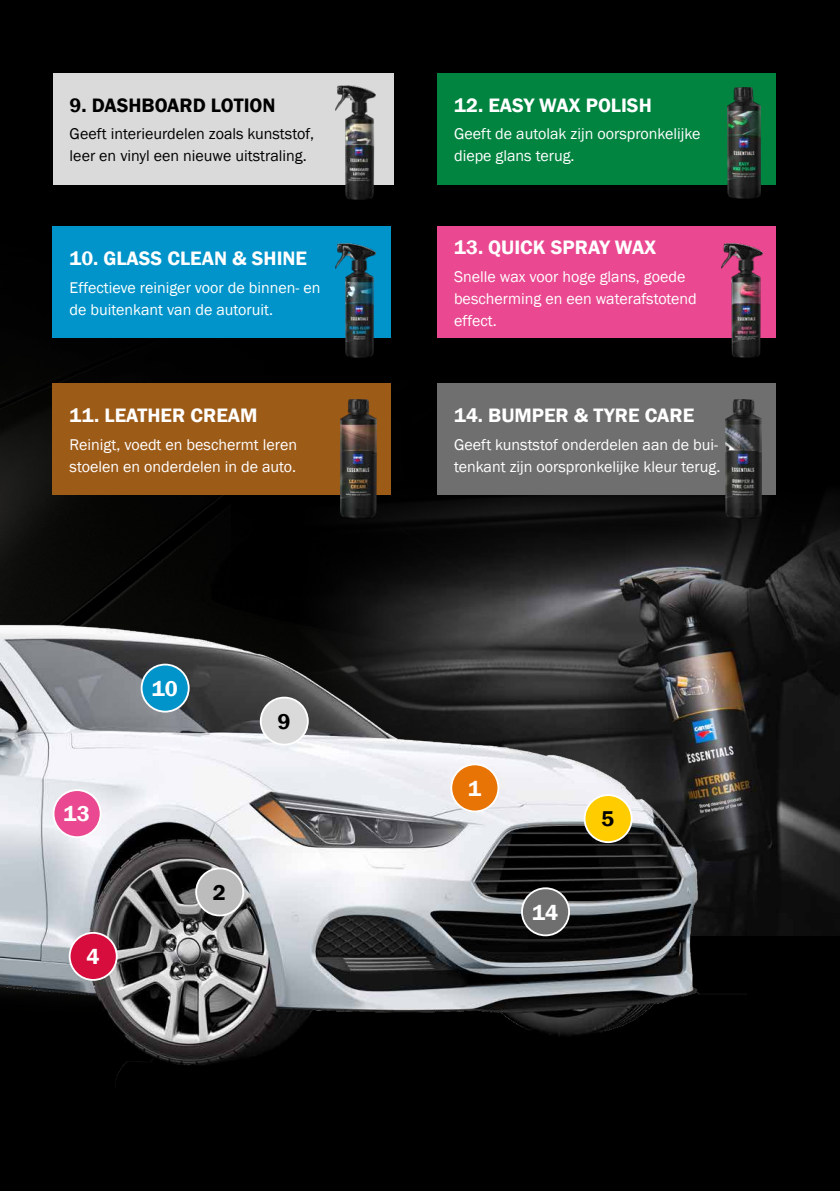
<style>
.page{position:relative;width:840px;height:1191px;background:#fff}
.page>*{position:absolute;margin:0;border:0;box-sizing:border-box;transform-origin:0 0}
.t1{font:600 22px "Franklin Gothic";color:#fff}
.t2{font:600 22px "Franklin Gothic";color:#000}
.t3{font:600 20px "Franklin Gothic";color:#fff}
.t4{font:600 20px "Franklin Gothic";color:#000}
.t5{font:16px/22px "Franklin Gothic";color:#fff}
.t6{font:16px/22px "Franklin Gothic";color:#000}
</style>
<div class="page">
<div style="left:0;top:0;width:839px;height:1191px;background:#000"></div>
<img style="left:0;top:131px;width:839px;height:864px">
<img style="left:745px;top:596px;width:94px;height:339px">
<svg style="left:231px;top:482px;width:608px;height:114px;fill:#0b0b0b"></svg>
<div style="left:53px;top:73px;width:340px;height:111px;background:#dadada"></div>
<div style="left:53px;top:383px;width:338px;height:112px;background:#9d5b18"></div>
<div style="left:437px;top:73px;width:337px;height:111px;background:#008440"></div>
<div style="left:437px;top:227px;width:337px;height:111px;background:#ea4890"></div>
<div style="left:437px;top:383px;width:337px;height:112px;background:#706f6f"></div>
<div style="left:53px;top:227px;width:338px;height:111px;background:#0094ca"></div>
<img style="left:0;top:595px;width:745px;height:484px">
<div style="left:451px;top:764px;width:47px;height:47px;background:#e97406;border-radius:50%"></div>
<div style="left:450px;top:763px;width:49px;height:49px;border:2px solid #fff;border-radius:50%"></div>
<div style="left:141px;top:664px;width:47px;height:47px;background:#0094ca;border-radius:50%"></div>
<div style="left:141px;top:663px;width:48px;height:49px;border:2px solid #fff;border-radius:50%"></div>
<div style="left:584px;top:795px;width:47px;height:47px;background:#fc0;border-radius:50%"></div>
<div style="left:583px;top:794px;width:49px;height:49px;border:2px solid #fff;border-radius:50%"></div>
<div style="left:196px;top:868px;width:47px;height:47px;background:#bcbcbc;border-radius:50%"></div>
<div style="left:195px;top:867px;width:49px;height:49px;border:2px solid #fff;border-radius:50%"></div>
<div style="left:260px;top:697px;width:47px;height:47px;background:#dadada;border-radius:50%"></div>
<div style="left:260px;top:696px;width:48px;height:49px;border:2px solid #fff;border-radius:50%"></div>
<div style="left:70px;top:933px;width:47px;height:47px;background:#d60d3d;border-radius:50%"></div>
<div style="left:69px;top:932px;width:49px;height:48px;border:2px solid #fff;border-radius:50%"></div>
<div style="left:53px;top:790px;width:48px;height:47px;background:#ea4890;border-radius:50%"></div>
<div style="left:53px;top:789px;width:48px;height:49px;border:2px solid #fff;border-radius:50%"></div>
<div style="left:521px;top:888px;width:47px;height:47px;background:#706f6f;border-radius:50%"></div>
<div style="left:520px;top:887px;width:49px;height:49px;border:2px solid #fff;border-radius:50%"></div>
<img style="left:335px;top:243px;width:40px;height:114px">
<img style="left:335px;top:86px;width:40px;height:113px">
<img style="left:721px;top:243px;width:41px;height:114px">
<img style="left:726px;top:87px;width:33px;height:111px">
<img style="left:340px;top:399px;width:36px;height:119px">
<img style="left:725px;top:399px;width:35px;height:119px">
<p class="t4" style="left:70px;top:93px;width:207px">9. DASHBOARD LOTION</p>
<p class="t6" style="left:70px;top:123px;width:246px">Geeft interieurdelen zoals kunststof, leer en vinyl een nieuwe uitstraling.</p>
<p class="t3" style="left:70px;top:246px;width:239px">10. GLASS CLEAN &amp; SHINE</p>
<p class="t5" style="left:70px;top:277px;width:252px">Effectieve reiniger voor de binnen- en de buitenkant van de autoruit.</p>
<p class="t3" style="left:70px;top:403px;width:189px">11. LEATHER CREAM</p>
<p class="t5" style="left:70px;top:434px;width:229px">Reinigt, voedt en beschermt leren stoelen en onderdelen in de auto.</p>
<h1 class="t1" style="left:63px;top:800px;width:28px">13</h1>
<h1 class="t1" style="left:86px;top:943px;width:15px">4</h1>
<h1 class="t1" style="left:152px;top:675px;width:27px">10</h1>
<h1 class="t2" style="left:277px;top:708px;width:15px">9</h1>
<h1 class="t2" style="left:213px;top:878px;width:15px">2</h1>
<p class="t3" style="left:454px;top:93px;width:199px">12. EASY WAX POLISH</p>
<p class="t5" style="left:454px;top:123px;width:248px">Geeft de autolak zijn oorspronkelijke diepe glans terug.</p>
<p class="t3" style="left:454px;top:235px;width:204px">13. QUICK SPRAY WAX</p>
<p class="t5" style="left:454px;top:266px;width:244px">Snelle wax voor hoge glans, goede bescherming en een waterafstotend effect.</p>
<p class="t3" style="left:454px;top:403px;width:242px">14. BUMPER &amp; TYRE CARE</p>
<p class="t5" style="left:454px;top:434px;width:268px">Geeft kunststof onderdelen aan de bui&shy;tenkant zijn oorspronkelijke kleur terug.</p>
<h1 class="t1" style="left:468px;top:774px;width:15px">1</h1>
<h1 class="t1" style="left:532px;top:898px;width:28px">14</h1>
<h1 class="t2" style="left:601px;top:805px;width:15px">5</h1>
</div>
